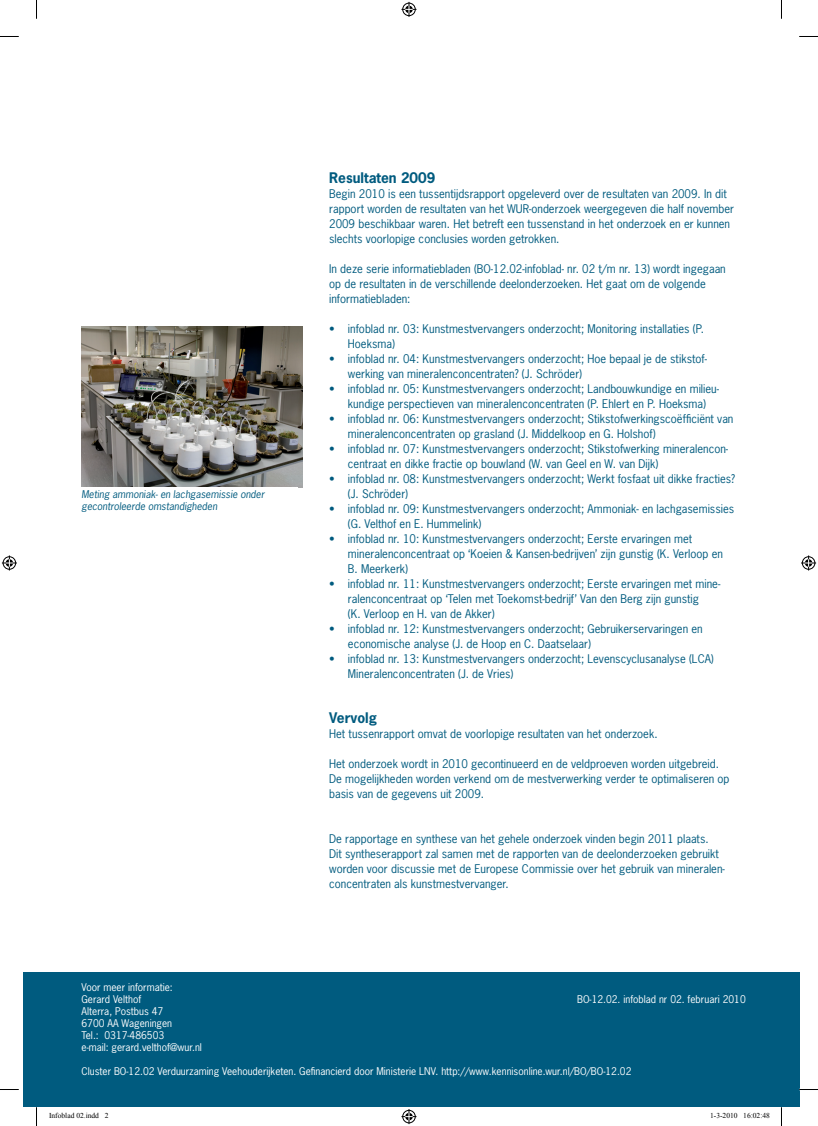
<style>
.page{position:relative;width:818px;height:1126px;background:#fff}
.page>*{position:absolute;margin:0;border:0;box-sizing:border-box;transform-origin:0 0}
.t1{font:700 13.75px "News Gothic Std";color:#005b7f}
.t2{font:11.25px/15px "News Gothic Std";color:#005b7f}
.t3{font:10px/12px "News Gothic Std";color:#fff}
.t4{font:italic 10px/12.5px "News Gothic Std";color:#005b7f}
.t5{font:7.5px "Times New Roman";color:#000}
</style>
<div class="page">
<div style="left:23px;top:972px;width:775px;height:135px;background:#005b7f"></div>
<img style="left:81px;top:326px;width:221px;height:161px">
<svg style="left:0;top:36px;width:19px;height:1px"></svg>
<svg style="left:799px;top:36px;width:18px;height:1px"></svg>
<svg style="left:0;top:1089px;width:19px;height:1px"></svg>
<svg style="left:798px;top:1088px;width:19px;height:2px"></svg>
<svg style="left:36px;top:0;width:1px;height:19px"></svg>
<svg style="left:36px;top:1107px;width:1px;height:18px"></svg>
<svg style="left:401px;top:2px;width:15px;height:15px"></svg>
<svg style="left:401px;top:1109px;width:15px;height:14px"></svg>
<svg style="left:2px;top:555px;width:15px;height:15px"></svg>
<svg style="left:801px;top:555px;width:14px;height:15px"></svg>
<p class="t4" style="left:81px;top:488px;width:184px">Meting ammoniak- en lachgasemissie onder gecontroleerde omstandigheden</p>
<p class="t1" style="left:329px;top:168px;width:107px">Resultaten 2009</p>
<p class="t2" style="left:329px;top:186px;width:406px">Begin 2010 is een tussentijdsrapport opgeleverd over de resultaten van 2009. In dit rapport worden de resultaten van het WUR-onderzoek weergegeven die half november 2009 beschikbaar waren. Het betreft een tussenstand in het onderzoek en er kunnen slechts voorlopige conclusies worden getrokken.</p>
<p class="t2" style="left:329px;top:261px;width:398px">In deze serie informatiebladen (BO-12.02-infoblad- nr. 02 t/m nr. 13) wordt ingegaan op de resultaten in de verschillende deelonderzoeken. Het gaat om de volgende informatiebladen:</p>
<p class="t2" style="left:348px;top:321px;width:357px;text-indent:-19px">• infoblad nr. 03: Kunstmestvervangers onderzocht; Monitoring installaties (P.<br>Hoeksma)</p>
<p class="t2" style="left:348px;top:351px;width:360px;text-indent:-19px">• infoblad nr. 04: Kunstmestvervangers onderzocht; Hoe bepaal je de stikstof&shy;werking van mineralenconcentraten? (J. Schröder)</p>
<p class="t2" style="left:329px;top:381px;width:391px;text-align:center">• infoblad nr. 05: Kunstmestvervangers onderzocht; Landbouwkundige en milieu&shy;kundige perspectieven van mineralenconcentraten (P. Ehlert en P. Hoeksma)</p>
<p class="t2" style="left:348px;top:411px;width:387px;text-indent:-19px">• infoblad nr. 06: Kunstmestvervangers onderzocht; Stikstofwerkingscoëfficiënt van mineralenconcentraten op grasland (J. Middelkoop en G. Holshof)</p>
<p class="t2" style="left:348px;top:441px;width:381px;text-indent:-19px">• infoblad nr. 07: Kunstmestvervangers onderzocht; Stikstofwerking mineralencon&shy;centraat en dikke fractie op bouwland (W. van Geel en W. van Dijk)</p>
<p class="t2" style="left:348px;top:471px;width:388px;text-indent:-19px">• infoblad nr. 08: Kunstmestvervangers onderzocht; Werkt fosfaat uit dikke fracties? (J. Schröder)</p>
<p class="t2" style="left:348px;top:501px;width:387px;text-indent:-19px">• infoblad nr. 09: Kunstmestvervangers onderzocht; Ammoniak- en lachgasemissies (G. Velthof en E. Hummelink)</p>
<p class="t2" style="left:348px;top:531px;width:376px;text-indent:-19px">• infoblad nr. 10: Kunstmestvervangers onderzocht; Eerste ervaringen met mineralenconcentraat op ‘Koeien &amp; Kansen-bedrijven’ zijn gunstig (K. Verloop en<br>B. Meerkerk)</p>
<p class="t2" style="left:348px;top:576px;width:373px;text-indent:-19px">• infoblad nr. 11: Kunstmestvervangers onderzocht; Eerste ervaringen met mine&shy;ralenconcentraat op ‘Telen met Toekomst-bedrijf’ Van den Berg zijn gunstig<br>(K. Verloop en H. van de Akker)</p>
<p class="t2" style="left:348px;top:621px;width:356px;text-indent:-19px">• infoblad nr. 12: Kunstmestvervangers onderzocht; Gebruikerservaringen en economische analyse (J. de Hoop en C. Daatselaar)</p>
<p class="t2" style="left:348px;top:651px;width:367px;text-indent:-19px">• infoblad nr. 13: Kunstmestvervangers onderzocht; Levenscyclusanalyse (LCA)<br>Mineralenconcentraten (J. de Vries)</p>
<p class="t1" style="left:329px;top:708px;width:49px">Vervolg</p>
<p class="t2" style="left:329px;top:726px;width:330px">Het tussenrapport omvat de voorlopige resultaten van het onderzoek.</p>
<p class="t2" style="left:329px;top:756px;width:401px">Het onderzoek wordt in 2010 gecontinueerd en de veldproeven worden uitgebreid.<br>De mogelijkheden worden verkend om de mestverwerking verder te optimaliseren op basis van de gegevens uit 2009.</p>
<p class="t2" style="left:329px;top:831px;width:397px">De rapportage en synthese van het gehele onderzoek vinden begin 2011 plaats.<br>Dit syntheserapport zal samen met de rapporten van de deelonderzoeken gebruikt worden voor discussie met de Europese Commissie over het gebruik van mineralen&shy;concentraten als kunstmestvervanger.</p>
<p class="t3" style="left:81px;top:980px;width:93px">Voor meer informatie:<br>Gerard Velthof</p>
<p class="t3" style="left:576px;top:992px;width:170px">BO-12.02. infoblad nr 02. februari 2010</p>
<p class="t3" style="left:81px;top:1004px;width:122px">Alterra, Postbus 47<br>6700 AA Wageningen<br>Tel.: 0317-486503<br>e-mail: gerard.velthof@wur.nl</p>
<p class="t3" style="left:81px;top:1064px;width:551px">Cluster BO-12.02 Verduurzaming Veehouderijketen. Gefinancierd door Ministerie LNV. http://www.kennisonline.wur.nl/BO/BO-12.02</p>
<p class="t5" style="left:49px;top:1110px;width:61px">Infoblad 02.indd 2</p>
<p class="t5" style="left:709px;top:1110px;width:61px">1-3-2010 16:02:48</p>
</div>
